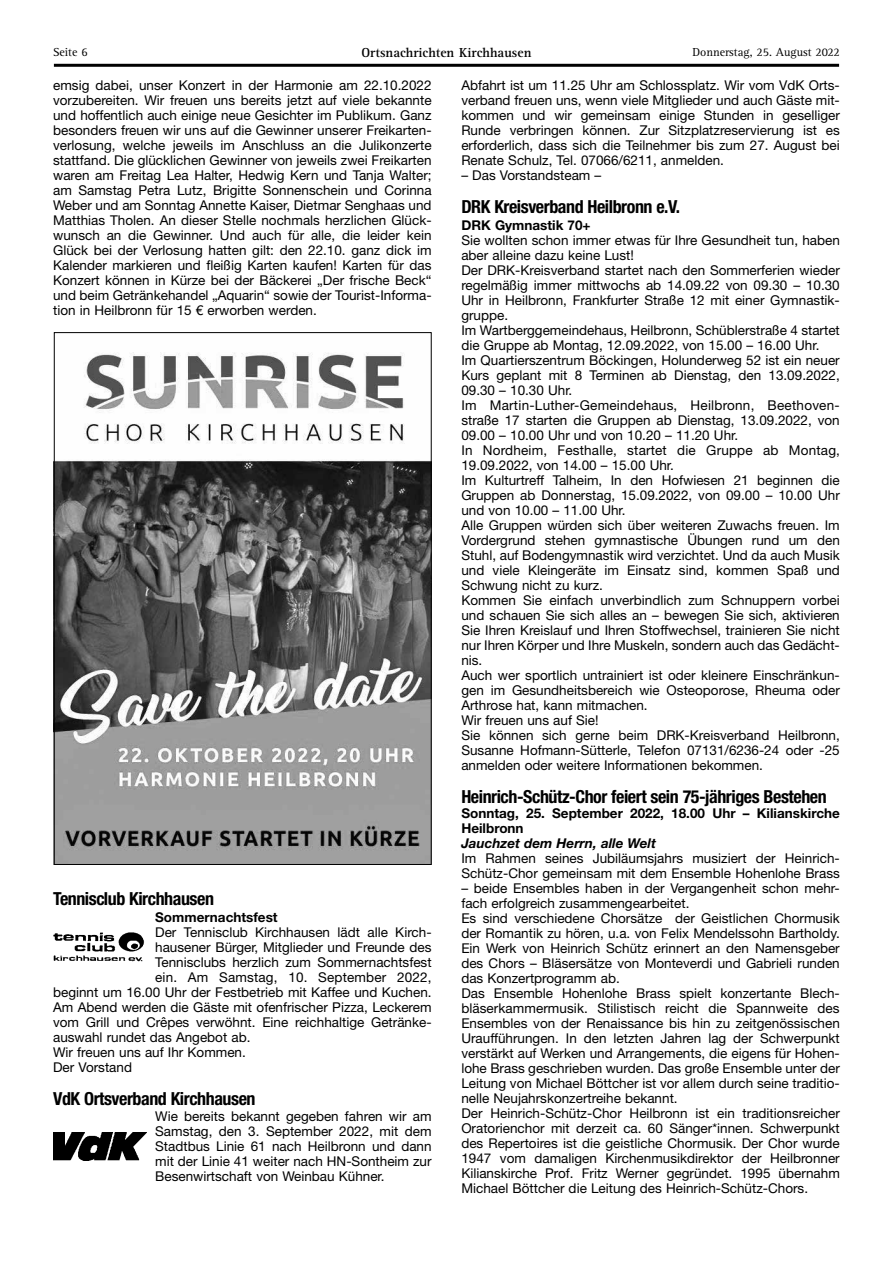
<style>
.page{position:relative;width:893px;height:1263px;background:#fff}
.page>*{position:absolute;margin:0;border:0;box-sizing:border-box;transform-origin:0 0}
.t1{font:700 condensed 18px "Helvetica Neue LT Std";letter-spacing:-.025em;color:#000}
.t2{font:13.5px/15px "Helvetica Neue LT Std";color:#000;text-align:justify}
.t3{font:700 13.5px/15px "Helvetica Neue LT Std";color:#000}
.t4{font:700 13.5px "Rotis Serif";color:#000}
.t5{font:italic 700 13.5px "Helvetica Neue LT Std";color:#000}
.t6{font:12px "Rotis Serif";color:#000}
</style>
<div class="page">
<hr style="left:54px;top:64px;width:785px;height:3px;background:#000">
<img style="left:53px;top:932px;width:91px;height:30px">
<img style="left:53px;top:1132px;width:94px;height:28px">
<img style="left:56px;top:352px;width:374px;height:511px">
<p class="t6" style="left:53px;top:45px;width:36px">Seite 6</p>
<p class="t4" style="left:362px;top:45px;width:171px">Ortsnachrichten Kirchhausen</p>
<p class="t6" style="left:692px;top:45px;width:149px">Donnerstag, 25. August 2022</p>
<p class="t2" style="left:53px;top:78px;width:380px">emsig dabei, unser Konzert in der Harmonie am 22.10.2022 vorzubereiten. Wir freuen uns bereits jetzt auf viele bekannte und hoffentlich auch einige neue Gesichter im Publikum. Ganz besonders freuen wir uns auf die Gewinner unserer Freikarten&shy;verlosung, welche jeweils im Anschluss an die Julikonzerte stattfand. Die glücklichen Gewinner von jeweils zwei Freikarten waren am Freitag Lea Halter, Hedwig Kern und Tanja Walter; am Samstag Petra Lutz, Brigitte Sonnenschein und Corinna Weber und am Sonntag Annette Kaiser, Dietmar Senghaas und Matthias Tholen. An dieser Stelle nochmals herzlichen Glück&shy;wunsch an die Gewinner. Und auch für alle, die leider kein Glück bei der Verlosung hatten gilt: den 22.10. ganz dick im Kalender markieren und fleißig Karten kaufen! Karten für das Konzert können in Kürze bei der Bäckerei „Der frische Beck“ und beim Getränkehandel „Aquarin“ sowie der Tourist-Informa&shy;tion in Heilbronn für 15 € erworben werden.</p>
<p class="t2" style="left:461px;top:78px;width:380px">Abfahrt ist um 11.25 Uhr am Schlossplatz. Wir vom VdK Orts&shy;verband freuen uns, wenn viele Mitglieder und auch Gäste mit&shy;kommen und wir gemeinsam einige Stunden in geselliger Runde verbringen können. Zur Sitzplatzreservierung ist es erforderlich, dass sich die Teilnehmer bis zum 27. August bei Renate Schulz, Tel. 07066/6211, anmelden.</p>
<p class="t2" style="left:461px;top:168px;width:141px">– Das Vorstandsteam –</p>
<h1 class="t1" style="left:461px;top:196px;width:220px">DRK Kreisverband Heilbronn e.V.</h1>
<p class="t3" style="left:461px;top:217px;width:131px">DRK Gymnastik 70+</p>
<p class="t2" style="left:461px;top:232px;width:380px;text-align:left">Sie wollten schon immer etwas für Ihre Gesundheit tun, haben aber alleine dazu keine Lust!<br>Der DRK-Kreisverband startet nach den Sommerferien wieder regelmäßig immer mittwochs ab 14.09.22 von 09.30 – 10.30<br>Uhr in Heilbronn, Frankfurter Straße 12 mit einer Gymnastik&shy;gruppe.<br>Im Wartberggemeindehaus, Heilbronn, Schüblerstraße 4 startet die Gruppe ab Montag, 12.09.2022, von 15.00 – 16.00 Uhr.<br>Im Quartierszentrum Böckingen, Holunderweg 52 ist ein neuer Kurs geplant mit 8 Terminen ab Dienstag, den 13.09.2022, 09.30 – 10.30 Uhr.<br>Im Martin-Luther-Gemeindehaus, Heilbronn, Beethoven&shy;straße 17 starten die Gruppen ab Dienstag, 13.09.2022, von 09.00 – 10.00 Uhr und von 10.20 – 11.20 Uhr.<br>In Nordheim, Festhalle, startet die Gruppe ab Montag, 19.09.2022, von 14.00 – 15.00 Uhr.<br>Im Kulturtreff Talheim, In den Hofwiesen 21 beginnen die Gruppen ab Donnerstag, 15.09.2022, von 09.00 – 10.00 Uhr und von 10.00 – 11.00 Uhr.<br>Alle Gruppen würden sich über weiteren Zuwachs freuen. Im Vordergrund stehen gymnastische Übungen rund um den Stuhl, auf Bodengymnastik wird verzichtet. Und da auch Musik und viele Kleingeräte im Einsatz sind, kommen Spaß und Schwung nicht zu kurz.<br>Kommen Sie einfach unverbindlich zum Schnuppern vorbei und schauen Sie sich alles an – bewegen Sie sich, aktivieren Sie Ihren Kreislauf und Ihren Stoffwechsel, trainieren Sie nicht nur Ihren Körper und Ihre Muskeln, sondern auch das Gedächt&shy;nis.<br>Auch wer sportlich untrainiert ist oder kleinere Einschränkun&shy;gen im Gesundheitsbereich wie Osteoporose, Rheuma oder Arthrose hat, kann mitmachen.<br>Wir freuen uns auf Sie!<br>Sie können sich gerne beim DRK-Kreisverband Heilbronn, Susanne Hofmann-Sütterle, Telefon 07131/6236-24 oder -25 anmelden oder weitere Informationen bekommen.</p>
<h1 class="t1" style="left:461px;top:786px;width:367px">Heinrich-Schütz-Chor feiert sein 75-jähriges Bestehen</h1>
<p class="t3" style="left:461px;top:805px;width:380px">Sonntag, 25. September 2022, 18.00 Uhr – Kilianskirche<br>Heilbronn</p>
<p class="t5" style="left:461px;top:835px;width:196px">Jauchzet dem Herrn, alle Welt</p>
<p class="t2" style="left:461px;top:850px;width:380px">Im Rahmen seines Jubiläumsjahrs musiziert der Heinrich-<br>Schütz-Chor gemeinsam mit dem Ensemble Hohenlohe Brass</p>
<p class="t2" style="left:461px;top:880px;width:380px;text-align:left">– beide Ensembles haben in der Vergangenheit schon mehr&shy;fach erfolgreich zusammengearbeitet.<br>Es sind verschiedene Chorsätze der Geistlichen Chormusik der Romantik zu hören, u.a. von Felix Mendelssohn Bartholdy.<br>Ein Werk von Heinrich Schütz erinnert an den Namensgeber des Chors – Bläsersätze von Monteverdi und Gabrieli runden das Konzertprogramm ab.<br>Das Ensemble Hohenlohe Brass spielt konzertante Blech&shy;bläserkammermusik. Stilistisch reicht die Spannweite des Ensembles von der Renaissance bis hin zu zeitgenössischen Uraufführungen. In den letzten Jahren lag der Schwerpunkt verstärkt auf Werken und Arrangements, die eigens für Hohen&shy;lohe Brass geschrieben wurden. Das große Ensemble unter der Leitung von Michael Böttcher ist vor allem durch seine traditio&shy;nelle Neujahrskonzertreihe bekannt.<br>Der Heinrich-Schütz-Chor Heilbronn ist ein traditionsreicher Oratorienchor mit derzeit ca. 60 Sänger*innen. Schwerpunkt des Repertoires ist die geistliche Chormusik. Der Chor wurde 1947 vom damaligen Kirchenmusikdirektor der Heilbronner Kilianskirche Prof. Fritz Werner gegründet. 1995 übernahm Michael Böttcher die Leitung des Heinrich-Schütz-Chors.</p>
<h1 class="t1" style="left:53px;top:888px;width:162px">Tennisclub Kirchhausen</h1>
<p class="t3" style="left:155px;top:909px;width:124px">Sommernachtsfest</p>
<p class="t2" style="left:155px;top:924px;width:278px">Der Tennisclub Kirchhausen lädt alle Kirch-</p>
<p class="t2" style="left:155px;top:939px;width:278px">hausener Bürger, Mitglieder und Freunde des</p>
<p class="t2" style="left:155px;top:954px;width:278px">Tennisclubs herzlich zum Sommernachtsfest</p>
<p class="t2" style="left:155px;top:969px;width:278px">ein. Am Samstag, 10. September 2022,</p>
<p class="t2" style="left:53px;top:984px;width:380px">beginnt um 16.00 Uhr der Festbetrieb mit Kaffee und Kuchen.</p>
<p class="t2" style="left:53px;top:999px;width:380px">Am Abend werden die Gäste mit ofenfrischer Pizza, Leckerem</p>
<p class="t2" style="left:53px;top:1014px;width:380px">vom Grill und Crêpes verwöhnt. Eine reichhaltige Getränke-</p>
<p class="t2" style="left:53px;top:1029px;width:199px">auswahl rundet das Angebot ab.</p>
<p class="t2" style="left:53px;top:1044px;width:194px">Wir freuen uns auf Ihr Kommen.</p>
<p class="t2" style="left:53px;top:1059px;width:80px">Der Vorstand</p>
<h1 class="t1" style="left:53px;top:1087px;width:204px">VdK Ortsverband Kirchhausen</h1>
<p class="t2" style="left:155px;top:1108px;width:278px">Wie bereits bekannt gegeben fahren wir am Samstag, den 3. September 2022, mit dem Stadtbus Linie 61 nach Heilbronn und dann mit der Linie 41 weiter nach HN-Sontheim zur Besenwirtschaft von Weinbau Kühner.</p>
</div>
